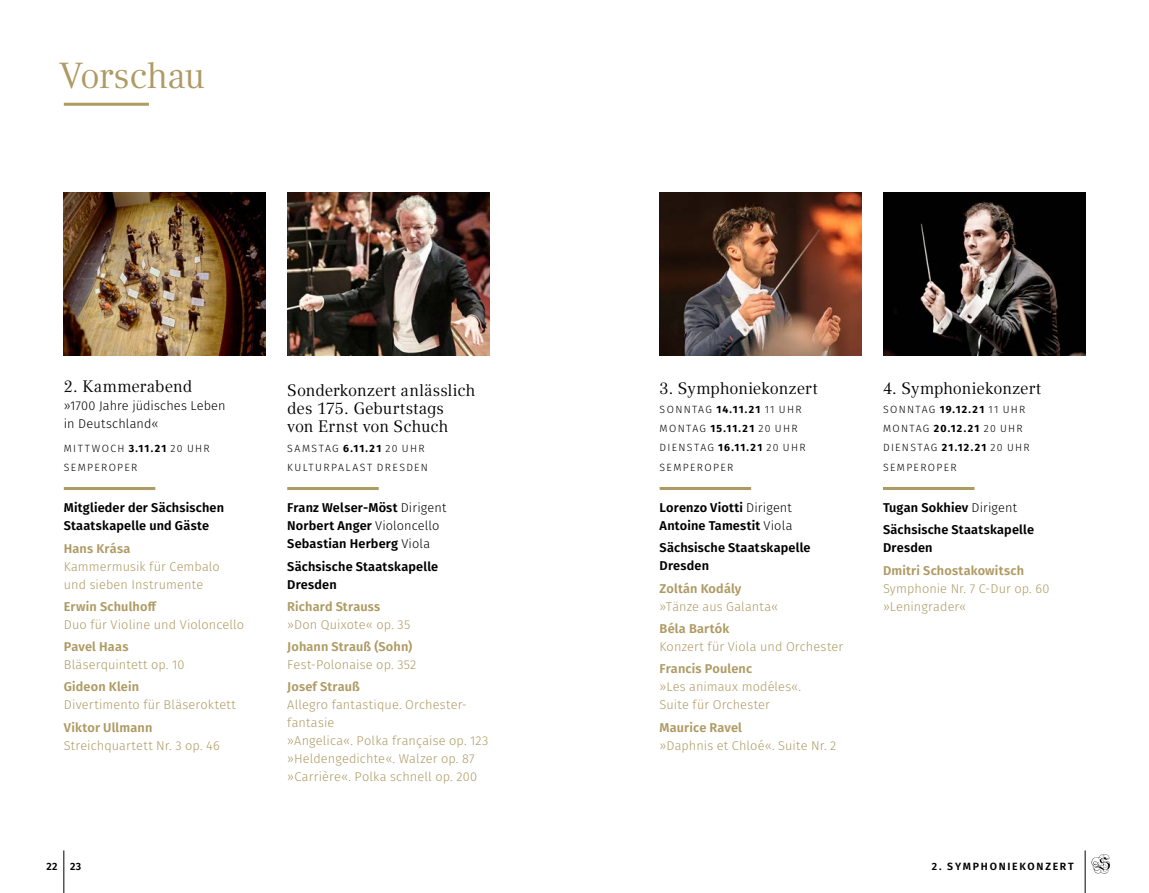
<style>
.page{position:relative;width:1149px;height:893px;background:#fff}
.page>*{position:absolute;margin:0;border:0;box-sizing:border-box;transform-origin:0 0}
.Headline_Compatil_24{font:36px "Compatil Text LT Pro";letter-spacing:-.02em;color:#ae9a63}
.SyKo_Vorschau_Konzer{font:16.5px/18px "Compatil Text LT Pro";color:#000}
.Syko_Vorschau_Stück{font:300 12.75px/18px "Fira Sans";letter-spacing:.01em;color:#ae9a63}
.Syko_Vorschau_Person{font:600 12.75px/18px "Fira Sans";letter-spacing:.015em;color:#000}
.Syko_Vorschau_Kompon{font:600 12.75px "Fira Sans";letter-spacing:.015em;color:#ae9a63}
.Syko_Vorschau_Person-2{font:300 12.75px/18px "Fira Sans";letter-spacing:.01em;color:#000}
.SyKo_Vorschau_Datum{font:300 10.5px "Fira Sans";letter-spacing:.125em;color:#000}
.t1{font:600 10.5px "Fira Sans";letter-spacing:.165em;color:#000}
.s1{font-weight:700}
.s2{font-weight:300}
</style>
<div class="page">
<hr style="left:63px;top:850px;width:1px;height:43px;background:#000">
<hr style="left:1084px;top:850px;width:1px;height:43px;background:#000">
<svg style="left:1091px;top:854px;width:18px;height:20px"></svg>
<hr style="left:64px;top:103px;width:85px;height:3px;background:#ae9a63">
<hr style="left:64px;top:487px;width:91px;height:3px;background:#ae9a63">
<hr style="left:659px;top:487px;width:91px;height:3px;background:#ae9a63">
<hr style="left:287px;top:487px;width:91px;height:3px;background:#ae9a63">
<hr style="left:882px;top:487px;width:92px;height:3px;background:#ae9a63">
<img style="left:287px;top:192px;width:202px;height:163px">
<img style="left:64px;top:192px;width:202px;height:163px">
<img style="left:659px;top:192px;width:202px;height:163px">
<img style="left:883px;top:192px;width:201px;height:163px">
<p class="Headline_Compatil_24" style="left:59px;top:54px;width:148px">Vorschau</p>
<p class="SyKo_Vorschau_Konzer" style="left:64px;top:377px;width:130px">2. Kammerabend</p>
<p class="Syko_Vorschau_Person-2" style="left:64px;top:396px;width:163px">»1700 Jahre jüdisches Leben in Deutschland«</p>
<p class="SyKo_Vorschau_Datum" style="left:64px;top:440px;width:147px">MITTWOCH <span class="s1">3.11.21</span> 20 UHR</p>
<p class="SyKo_Vorschau_Datum" style="left:64px;top:460px;width:75px">SEMPEROPER</p>
<p class="Syko_Vorschau_Person" style="left:64px;top:498px;width:162px">Mitglieder der Sächsischen<br>Staatskapelle und Gäste</p>
<p class="Syko_Vorschau_Kompon" style="left:64px;top:538px;width:68px">Hans Krása</p>
<p class="Syko_Vorschau_Stück" style="left:64px;top:557px;width:157px">Kammermusik für Cembalo und sieben Instrumente</p>
<p class="Syko_Vorschau_Kompon" style="left:64px;top:596px;width:95px">Erwin Schulhoff</p>
<p class="Syko_Vorschau_Stück" style="left:64px;top:615px;width:182px">Duo für Violine und Violoncello</p>
<p class="Syko_Vorschau_Kompon" style="left:64px;top:636px;width:66px">Pavel Haas</p>
<p class="Syko_Vorschau_Stück" style="left:64px;top:655px;width:122px">Bläserquintett op. 10</p>
<p class="Syko_Vorschau_Kompon" style="left:64px;top:676px;width:77px">Gideon Klein</p>
<p class="Syko_Vorschau_Stück" style="left:64px;top:696px;width:173px">Divertimento für Bläseroktett</p>
<p class="Syko_Vorschau_Kompon" style="left:64px;top:717px;width:90px">Viktor Ullmann</p>
<p class="Syko_Vorschau_Stück" style="left:64px;top:736px;width:157px">Streichquartett Nr. 3 op. 46</p>
<p class="SyKo_Vorschau_Konzer" style="left:287px;top:382px;width:189px">Sonderkonzert anlässlich des 175. Geburtstags<br>von Ernst von Schuch</p>
<p class="SyKo_Vorschau_Datum" style="left:287px;top:440px;width:139px">SAMSTAG <span class="s1">6.11.21</span> 20 UHR</p>
<p class="SyKo_Vorschau_Datum" style="left:287px;top:460px;width:142px">KULTURPALAST DRESDEN</p>
<p class="Syko_Vorschau_Person" style="left:287px;top:498px;width:161px">Franz Welser-Möst <span class="s2">Dirigent</span></p>
<p class="Syko_Vorschau_Person" style="left:287px;top:516px;width:154px">Norbert Anger <span class="s2">Violoncello</span></p>
<p class="Syko_Vorschau_Person" style="left:287px;top:534px;width:144px">Sebastian Herberg <span class="s2">Viola</span></p>
<p class="Syko_Vorschau_Person" style="left:287px;top:556px;width:152px">Sächsische Staatskapelle<br>Dresden</p>
<p class="Syko_Vorschau_Kompon" style="left:287px;top:596px;width:95px">Richard Strauss</p>
<p class="Syko_Vorschau_Stück" style="left:287px;top:615px;width:124px">»Don Quixote« op. 35</p>
<p class="Syko_Vorschau_Kompon" style="left:287px;top:636px;width:126px">Johann Strauß (Sohn)</p>
<p class="Syko_Vorschau_Stück" style="left:287px;top:655px;width:131px">Fest-Polonaise op. 352</p>
<p class="Syko_Vorschau_Kompon" style="left:287px;top:676px;width:74px">Josef Strauß</p>
<p class="Syko_Vorschau_Stück" style="left:287px;top:696px;width:179px">Allegro fantastique. Orchester&shy;fantasie</p>
<p class="Syko_Vorschau_Stück" style="left:287px;top:732px;width:203px">»Angelica«. Polka française op. 123</p>
<p class="Syko_Vorschau_Stück" style="left:287px;top:750px;width:189px">»Heldengedichte«. Walzer op. 87</p>
<p class="Syko_Vorschau_Stück" style="left:287px;top:768px;width:191px">»Carrière«. Polka schnell op. 200</p>
<p class="SyKo_Vorschau_Konzer" style="left:659px;top:379px;width:159px">3. Symphoniekonzert</p>
<p class="SyKo_Vorschau_Datum" style="left:659px;top:402px;width:143px">SONNTAG <span class="s1">14.11.21</span> 11 UHR</p>
<p class="SyKo_Vorschau_Datum" style="left:659px;top:421px;width:139px">MONTAG <span class="s1">15.11.21</span> 20 UHR</p>
<p class="SyKo_Vorschau_Datum" style="left:659px;top:440px;width:147px">DIENSTAG <span class="s1">16.11.21</span> 20 UHR</p>
<p class="SyKo_Vorschau_Datum" style="left:659px;top:460px;width:75px">SEMPEROPER</p>
<p class="Syko_Vorschau_Person" style="left:659px;top:498px;width:134px">Lorenzo Viotti <span class="s2">Dirigent</span></p>
<p class="Syko_Vorschau_Person" style="left:659px;top:516px;width:134px">Antoine Tamestit <span class="s2">Viola</span></p>
<p class="Syko_Vorschau_Person" style="left:659px;top:538px;width:152px">Sächsische Staatskapelle<br>Dresden</p>
<p class="Syko_Vorschau_Kompon" style="left:659px;top:578px;width:83px">Zoltán Kodály</p>
<p class="Syko_Vorschau_Stück" style="left:659px;top:597px;width:120px">»Tänze aus Galanta«</p>
<p class="Syko_Vorschau_Kompon" style="left:659px;top:618px;width:71px">Béla Bartók</p>
<p class="Syko_Vorschau_Stück" style="left:659px;top:637px;width:185px">Konzert für Viola und Orchester</p>
<p class="Syko_Vorschau_Kompon" style="left:659px;top:658px;width:94px">Francis Poulenc</p>
<p class="Syko_Vorschau_Stück" style="left:659px;top:678px;width:143px">»Les animaux modéles«.<br>Suite für Orchester</p>
<p class="Syko_Vorschau_Kompon" style="left:659px;top:717px;width:84px">Maurice Ravel</p>
<p class="Syko_Vorschau_Stück" style="left:659px;top:736px;width:178px">»Daphnis et Chloé«. Suite Nr. 2</p>
<p class="SyKo_Vorschau_Konzer" style="left:882px;top:379px;width:160px">4. Symphoniekonzert</p>
<p class="SyKo_Vorschau_Datum" style="left:882px;top:402px;width:144px">SONNTAG <span class="s1">19.12.21</span> 11 UHR</p>
<p class="SyKo_Vorschau_Datum" style="left:882px;top:421px;width:141px">MONTAG <span class="s1">20.12.21</span> 20 UHR</p>
<p class="SyKo_Vorschau_Datum" style="left:882px;top:440px;width:148px">DIENSTAG <span class="s1">21.12.21</span> 20 UHR</p>
<p class="SyKo_Vorschau_Datum" style="left:882px;top:460px;width:75px">SEMPEROPER</p>
<p class="Syko_Vorschau_Person" style="left:882px;top:498px;width:136px">Tugan Sokhiev <span class="s2">Dirigent</span></p>
<p class="Syko_Vorschau_Person" style="left:882px;top:520px;width:152px">Sächsische Staatskapelle<br>Dresden</p>
<p class="Syko_Vorschau_Kompon" style="left:882px;top:560px;width:142px">Dmitri Schostakowitsch</p>
<p class="Syko_Vorschau_Stück" style="left:882px;top:579px;width:168px">Symphonie Nr. 7 C-Dur op. 60 »Leningrader«</p>
<p class="t1" style="left:46px;top:858px;width:36px">22 23</p>
<p class="t1" style="left:931px;top:858px;width:144px">2. SYMPHONIEKONZERT</p>
</div>
